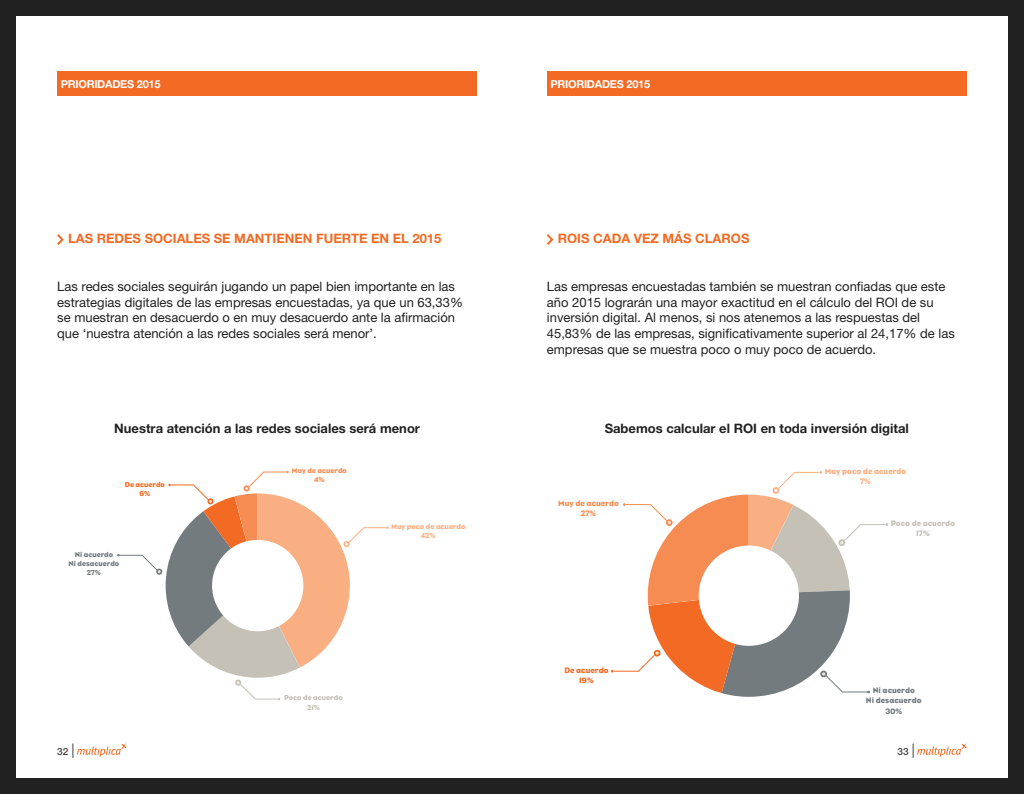
<style>
.page{position:relative;width:1024px;height:794px;background:#fff}
.page>*{position:absolute;margin:0;border:0;box-sizing:border-box;transform-origin:0 0}
.t1{font:13px/15.6px "Helvetica Neue LT Std";color:#212121}
.t2{font:700 13px "Helvetica Neue LT Std";color:#212121}
.t3{font:700 13px "Helvetica Neue LT Std";color:#f26a23}
.t4{font:700 11px "Helvetica Neue LT Std";letter-spacing:-.025em;color:#fff}
.t5{font:500 10px "Helvetica Neue LT Std";color:#424242}
.t6{font:8.1px/10.1px "Eagle";color:#737b7f;text-align:center}
.t7{font:8.1px/10.1px "Eagle";color:#faaf82;text-align:center}
.t8{font:8.1px/10.1px "Eagle";color:#c5c1b7;text-align:center}
.t9{font:8.1px/10.1px "Eagle";color:#f68c52;text-align:center}
.t10{font:8.1px/10.1px "Eagle";color:#f26a23;text-align:center}
.t11{font:7.4px/9.2px "Eagle";color:#737b7f;text-align:center}
.t12{font:7.4px/9.2px "Eagle";color:#faaf82;text-align:center}
.t13{font:7.4px/9.2px "Eagle";color:#c5c1b7;text-align:center}
.t14{font:7.4px/9.2px "Eagle";color:#f68c52;text-align:center}
.t15{font:7.4px/9.2px "Eagle";color:#f26a23;text-align:center}
</style>
<div class="page">
<div style="left:0;top:0;width:16px;height:793px;background:#212121"></div>
<div style="left:0;top:0;width:1024px;height:16px;background:#212121"></div>
<div style="left:0;top:778px;width:1024px;height:15px;background:#212121"></div>
<div style="left:1008px;top:0;width:16px;height:793px;background:#212121"></div>
<svg style="left:57px;top:234px;width:7px;height:11px"></svg>
<svg style="left:546px;top:234px;width:8px;height:11px"></svg>
<svg style="left:73px;top:743px;width:53px;height:14px"></svg>
<svg style="left:913px;top:743px;width:54px;height:14px"></svg>
<div style="left:57px;top:71px;width:420px;height:25px;background:#f26a23"></div>
<div style="left:547px;top:71px;width:420px;height:25px;background:#f26a23"></div>
<svg style="left:117px;top:470px;width:272px;height:230px"></svg>
<svg style="left:611px;top:471px;width:277px;height:225px"></svg>
<p class="t4" style="left:61px;top:77px;width:8px">prioridades</p>
<p class="t4" style="left:137px;top:77px;width:25px">2015</p>
<p class="t4" style="left:550px;top:77px;width:8px">prioridades</p>
<p class="t4" style="left:626px;top:77px;width:25px">2015</p>
<p class="t3" style="left:68px;top:231px;width:39px">Las redes</p>
<p class="t3" style="left:145px;top:231px;width:10px">sociales</p>
<p class="t3" style="left:214px;top:231px;width:42px">se mantienen</p>
<p class="t3" style="left:316px;top:231px;width:18px">fuerte</p>
<p class="t3" style="left:371px;top:231px;width:72px">en el 2015</p>
<p class="t3" style="left:558px;top:231px;width:46px">ROIs cada</p>
<p class="t3" style="left:634px;top:231px;width:72px">vez más claros</p>
<p class="t1" style="left:57px;top:278px;width:407px">Las redes sociales seguirán jugando un papel bien importante en las estrategias digitales de las empresas encuestadas, ya que un 63,33% se muestran en desacuerdo o en muy desacuerdo ante la afirmación que ‘nuestra atención a las redes sociales será menor’.</p>
<p class="t1" style="left:547px;top:278px;width:409px">Las empresas encuestadas también se muestran confiadas que este año 2015 lograrán una mayor exactitud en el cálculo del ROI de su inversión digital. Al menos, si nos atenemos a las respuestas del 45,83% de las empresas, significativamente superior al 24,17% de las empresas que se muestra poco o muy poco de acuerdo.</p>
<p class="t2" style="left:114px;top:420px;width:307px">Nuestra atención a las redes sociales será menor</p>
<p class="t2" style="left:605px;top:420px;width:306px">Sabemos calcular el ROI en toda inversión digital</p>
<p class="t15" style="left:125px;top:479px;width:42px">de acuerdo<br>6%</p>
<p class="t11" style="left:69px;top:549px;width:52px">ni acuerdo<br>ni desacuerdo<br>27%</p>
<p class="t14" style="left:292px;top:466px;width:57px">muy de acuerdo<br>4%</p>
<p class="t7" style="left:825px;top:466px;width:83px">muy poco de acuerdo<br>7%</p>
<p class="t8" style="left:891px;top:518px;width:66px">Poco de acuerdo<br>17%</p>
<p class="t9" style="left:558px;top:498px;width:62px">muy de acuerdo<br>27%</p>
<p class="t12" style="left:391px;top:521px;width:76px">muy poco de acuerdo<br>42%</p>
<p class="t13" style="left:284px;top:693px;width:60px">Poco de acuerdo<br>21%</p>
<p class="t10" style="left:564px;top:664px;width:46px">de acuerdo<br>19%</p>
<p class="t6" style="left:866px;top:685px;width:57px">ni acuerdo<br>ni desacuerdo<br>30%</p>
<p class="t5" style="left:57px;top:745px;width:13px">32</p>
<p class="t5" style="left:897px;top:745px;width:13px">33</p>
</div>
